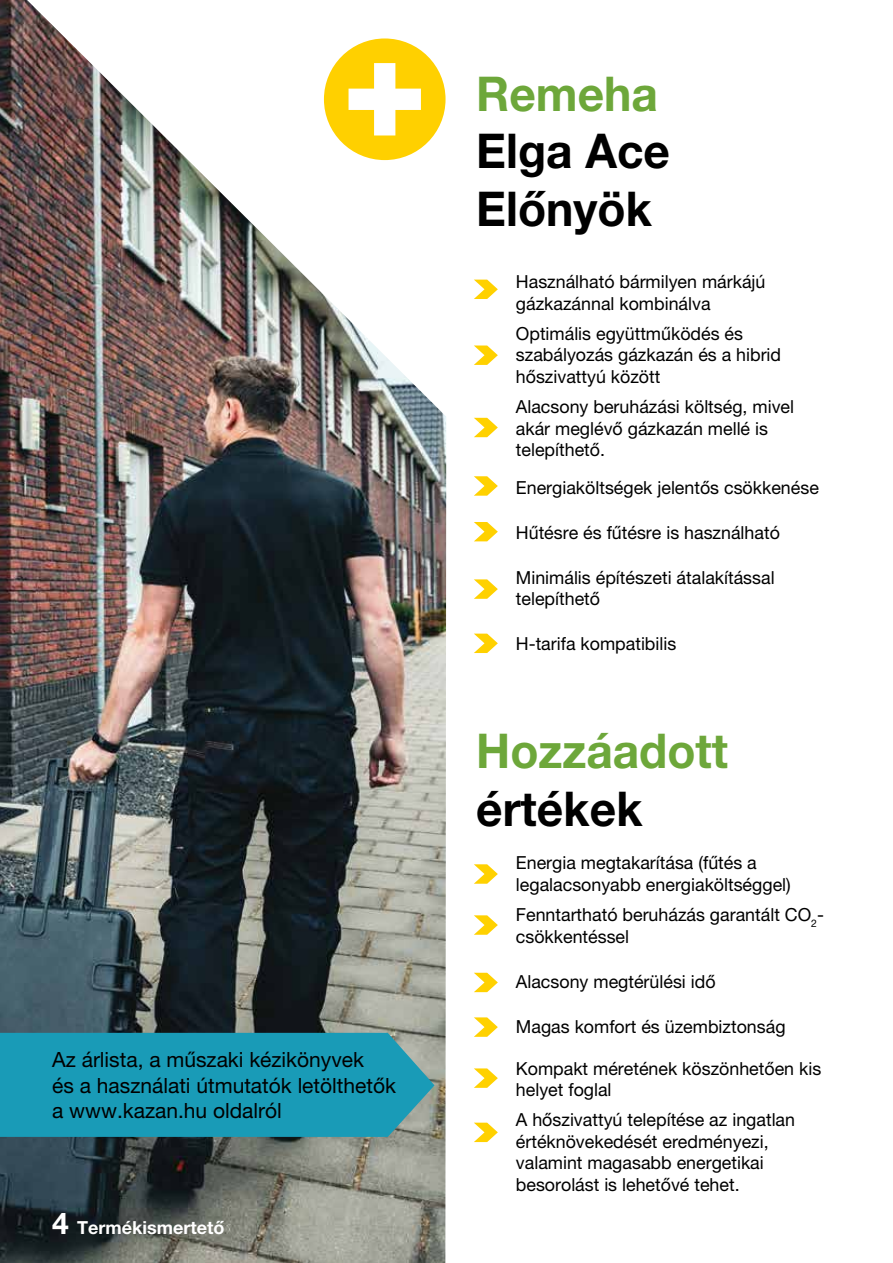
<style>
.page{position:relative;width:893px;height:1263px;background:#fff}
.page>*{position:absolute;margin:0;border:0;box-sizing:border-box;transform-origin:0 0}
.t1{font:700 48px/57.6px "Helvetica Neue LT Pro";color:#000;scale:.96 1}
.t2{font:700 48px "Helvetica Neue LT Pro";color:#6da73a;scale:.96 1}
.t3{font:21px/25.2px "Helvetica Neue LT Pro";color:#000}
.t4{font:18px/21.6px "Helvetica Neue LT Pro";color:#000}
.t5{font:700 18px "Helvetica Neue LT Pro";color:#fff}
.s1{font-size:30px}
</style>
<div class="page">
<svg style="left:474px;top:280px;width:24px;height:19px"></svg>
<svg style="left:474px;top:345px;width:24px;height:20px"></svg>
<svg style="left:474px;top:864px;width:24px;height:20px"></svg>
<svg style="left:474px;top:418px;width:24px;height:19px"></svg>
<svg style="left:474px;top:915px;width:24px;height:20px"></svg>
<svg style="left:474px;top:476px;width:24px;height:20px"></svg>
<svg style="left:474px;top:973px;width:24px;height:19px"></svg>
<svg style="left:474px;top:522px;width:24px;height:19px"></svg>
<svg style="left:474px;top:1017px;width:24px;height:20px"></svg>
<svg style="left:474px;top:579px;width:24px;height:20px"></svg>
<svg style="left:474px;top:1068px;width:24px;height:20px"></svg>
<svg style="left:474px;top:634px;width:24px;height:19px"></svg>
<svg style="left:474px;top:1123px;width:24px;height:19px"></svg>
<img style="left:0;top:0;width:446px;height:1263px">
<div style="left:324px;top:38px;width:122px;height:122px;background:#ffd000;border-radius:50%"></div>
<svg style="left:349px;top:63px;width:72px;height:72px"></svg>
<div style="left:0;top:1033px;width:434px;height:104px;background:#199bb7"></div>
<p class="t3" style="left:52px;top:1047px;width:345px">Az árlista, a műszaki kézikönyvek<br>és a használati útmutatók letölthetők a www.kazan.hu oldalról</p>
<p class="t5" style="left:52px;top:1216px;width:174px"><span class="s1">4</span> Termékismertető</p>
<h1 class="t2" style="left:476px;top:64px;width:191px">Remeha</h1>
<h1 class="t1" style="left:476px;top:121px;width:203px">Elga Ace<br>Előnyök</h1>
<p class="t4" style="left:516px;top:271px;width:251px">Használható bármilyen márkájú gázkazánnal kombinálva</p>
<p class="t4" style="left:516px;top:322px;width:267px">Optimális együttműködés és szabályozás gázkazán és a hibrid hőszivattyú között</p>
<p class="t4" style="left:516px;top:396px;width:280px">Alacsony beruházási költség, mivel akár meglévő gázkazán mellé is telepíthető.</p>
<p class="t4" style="left:516px;top:476px;width:304px">Energiaköltségek jelentős csökkenése</p>
<p class="t4" style="left:516px;top:521px;width:266px">Hűtésre és fűtésre is használható</p>
<p class="t4" style="left:516px;top:566px;width:260px">Minimális építészeti átalakítással telepíthető</p>
<p class="t4" style="left:516px;top:633px;width:162px">H-tarifa kompatibilis</p>
<h1 class="t2" style="left:476px;top:721px;width:264px">Hozzáadott</h1>
<h1 class="t1" style="left:476px;top:779px;width:175px">értékek</h1>
<p class="t4" style="left:516px;top:852px;width:276px">Energia megtakarítása (fűtés a legalacsonyabb energiaköltséggel)</p>
<p class="t4" style="left:516px;top:903px;width:310px">Fenntartható beruházás garantált CO<sub>2</sub>- csökkentéssel</p>
<p class="t4" style="left:516px;top:970px;width:201px">Alacsony megtérülési idő</p>
<p class="t4" style="left:516px;top:1015px;width:271px">Magas komfort és üzembiztonság</p>
<p class="t4" style="left:516px;top:1057px;width:307px">Kompakt méretének köszönhetően kis helyet foglal</p>
<p class="t4" style="left:516px;top:1109px;width:281px">A hőszivattyú telepítése az ingatlan értéknövekedését eredményezi, valamint magasabb energetikai besorolást is lehetővé tehet.</p>
</div>
